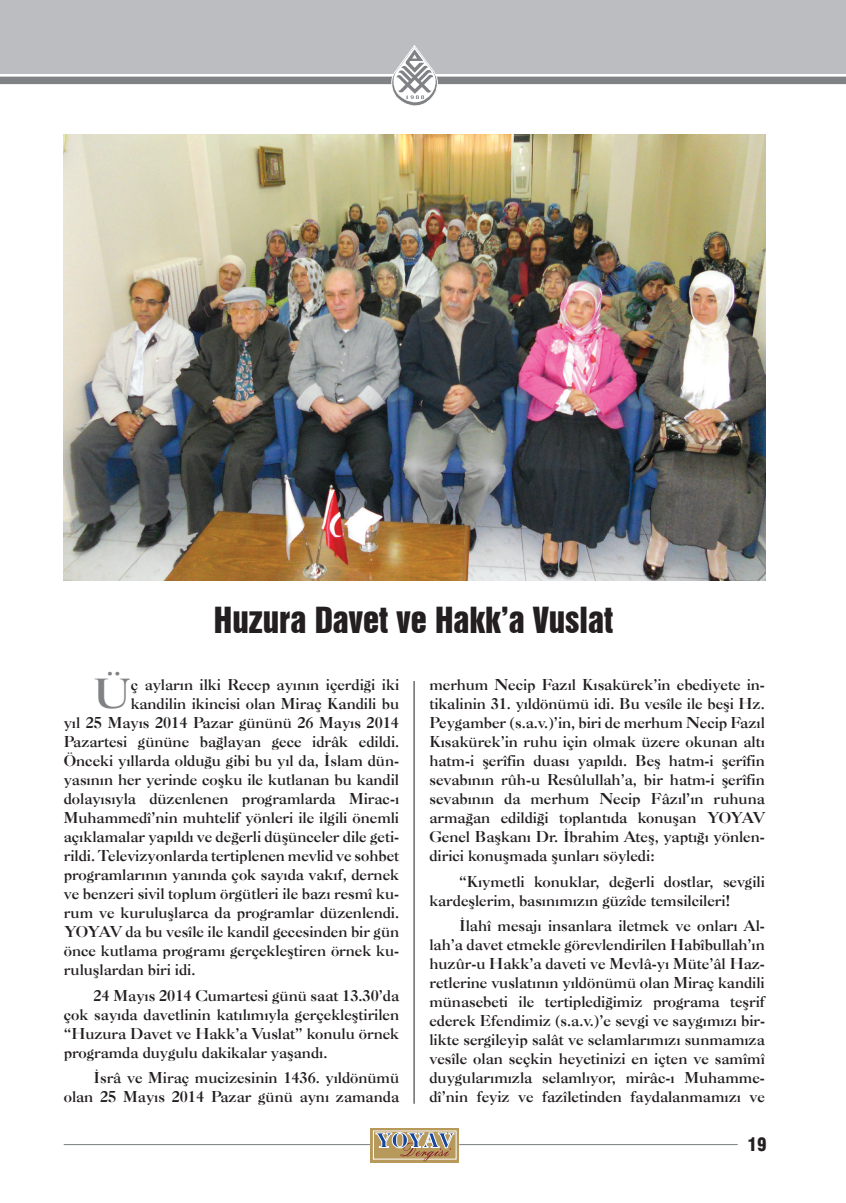
<style>
.page{position:relative;width:846px;height:1203px;background:#fff}
.page>*{position:absolute;margin:0;border:0;box-sizing:border-box;transform-origin:0 0}
.t1{font:700 39.9px "Caslon BT";color:#808285}
.t2{font:33px "Swiss 921 BT Regular A";color:#231f20}
.t3{font:900 condensed 18px "Swiss 721 BT";color:#231f20}
.t4{font:700 15px/19px "Caslon BT";color:#231f20;text-align:justify}
</style>
<div class="page">
<div style="left:0;top:0;width:846px;height:74px;background:#bcbdc0"></div>
<div style="left:0;top:77px;width:846px;height:7px;background:#808285"></div>
<svg style="left:391px;top:45px;width:47px;height:61px"></svg>
<hr style="left:64px;top:1144px;width:306px;height:1px;background:#808285">
<hr style="left:459px;top:1144px;width:279px;height:1px;background:#808285">
<svg style="left:370px;top:1128px;width:89px;height:34px"></svg>
<div style="left:373px;top:1131px;width:83px;height:28px;border:1px solid #fff"></div>
<svg style="left:376px;top:1132px;width:78px;height:29px;background:#af9e83"></svg>
<hr style="left:414px;top:681px;width:1px;height:423px;background:#231f20">
<img style="left:64px;top:134px;width:701px;height:446px">
<h2 class="t2" style="left:214px;top:598px;width:401px">Huzura Davet ve Hakk’a Vuslat</h2>
<h1 class="t1" style="left:94px;top:670px;width:39px">Ü</h1>
<p class="t4" style="left:131px;top:675px;width:270px">ç ayların ilki Recep ayının içerdiği iki</p>
<p class="t4" style="left:131px;top:694px;width:270px">kandilin ikincisi olan Miraç Kandili bu</p>
<p class="t4" style="left:64px;top:713px;width:337px">yıl 25 Mayıs 2014 Pazar gününü 26 Mayıs 2014</p>
<p class="t4" style="left:64px;top:732px;width:337px">Pazartesi gününe bağlayan gece idrâk edildi.</p>
<p class="t4" style="left:64px;top:751px;width:337px">Önceki yıllarda olduğu gibi bu yıl da, İslam dün-</p>
<p class="t4" style="left:64px;top:770px;width:337px">yasının her yerinde coşku ile kutlanan bu kandil</p>
<p class="t4" style="left:64px;top:789px;width:337px">dolayısıyla düzenlenen programlarda Mirac-ı</p>
<p class="t4" style="left:64px;top:808px;width:337px">Muhammedî’nin muhtelif yönleri ile ilgili önemli</p>
<p class="t4" style="left:64px;top:827px;width:337px">açıklamalar yapıldı ve değerli düşünceler dile geti-</p>
<p class="t4" style="left:64px;top:846px;width:337px">rildi. Televizyonlarda tertiplenen mevlid ve sohbet</p>
<p class="t4" style="left:64px;top:865px;width:337px">programlarının yanında çok sayıda vakıf, dernek</p>
<p class="t4" style="left:64px;top:884px;width:337px">ve benzeri sivil toplum örgütleri ile bazı resmî ku-</p>
<p class="t4" style="left:64px;top:903px;width:337px">rum ve kuruluşlarca da programlar düzenlendi.</p>
<p class="t4" style="left:64px;top:922px;width:337px">YOYAV da bu vesîle ile kandil gecesinden bir gün</p>
<p class="t4" style="left:64px;top:941px;width:337px">önce kutlama programı gerçekleştiren örnek ku-</p>
<p class="t4" style="left:64px;top:960px;width:133px">ruluşlardan biri idi.</p>
<p class="t4" style="left:64px;top:986px;width:337px;text-indent:30px">24 Mayıs 2014 Cumartesi günü saat 13.30’da çok sayıda davetlinin katılımıyla gerçekleştirilen “Huzura Davet ve Hakk’a Vuslat” konulu örnek programda duygulu dakikalar yaşandı.</p>
<p class="t4" style="left:64px;top:1068px;width:337px;text-align:right">İsrâ ve Miraç mucizesinin 1436. yıldönümü olan 25 Mayıs 2014 Pazar günü aynı zamanda</p>
<p class="t4" style="left:429px;top:675px;width:337px">merhum Necip Fazıl Kısakürek’in ebediyete in&shy;tikalinin 31. yıldönümü idi. Bu vesîle ile beşi Hz.<br>Peygamber (s.a.v.)’in, biri de merhum Necip Fazıl Kısakürek’in ruhu için olmak üzere okunan altı hatm-i şerîfin duası yapıldı. Beş hatm-i şerîfin sevabının rûh-u Resûlullah’a, bir hatm-i şerîfin sevabının da merhum Necip Fâzıl’ın ruhuna armağan edildiği toplantıda konuşan YOYAV Genel Başkanı Dr. İbrahim Ateş, yaptığı yönlen&shy;dirici konuşmada şunları söyledi:</p>
<p class="t4" style="left:429px;top:872px;width:337px;text-indent:30px">“Kıymetli konuklar, değerli dostlar, sevgili kardeşlerim, basınımızın güzîde temsilcileri!</p>
<p class="t4" style="left:429px;top:916px;width:337px;text-indent:30px">İlahî mesajı insanlara iletmek ve onları Al&shy;lah’a davet etmekle görevlendirilen Habîbullah’ın huzûr-u Hakk’a daveti ve Mevlâ-yı Müte’âl Haz&shy;retlerine vuslatının yıldönümü olan Miraç kandili münasebeti ile tertiplediğimiz programa teşrif ederek Efendimiz (s.a.v.)’e sevgi ve saygımızı bir&shy;likte sergileyip salât ve selamlarımızı sunmamıza vesîle olan seçkin heyetinizi en içten ve samîmî duygularımızla selamlıyor, mirâc-ı Muhamme&shy;dî’nin feyiz ve fazîletinden faydalanmamızı ve</p>
<p class="t3" style="left:748px;top:1134px;width:21px">19</p>
</div>
